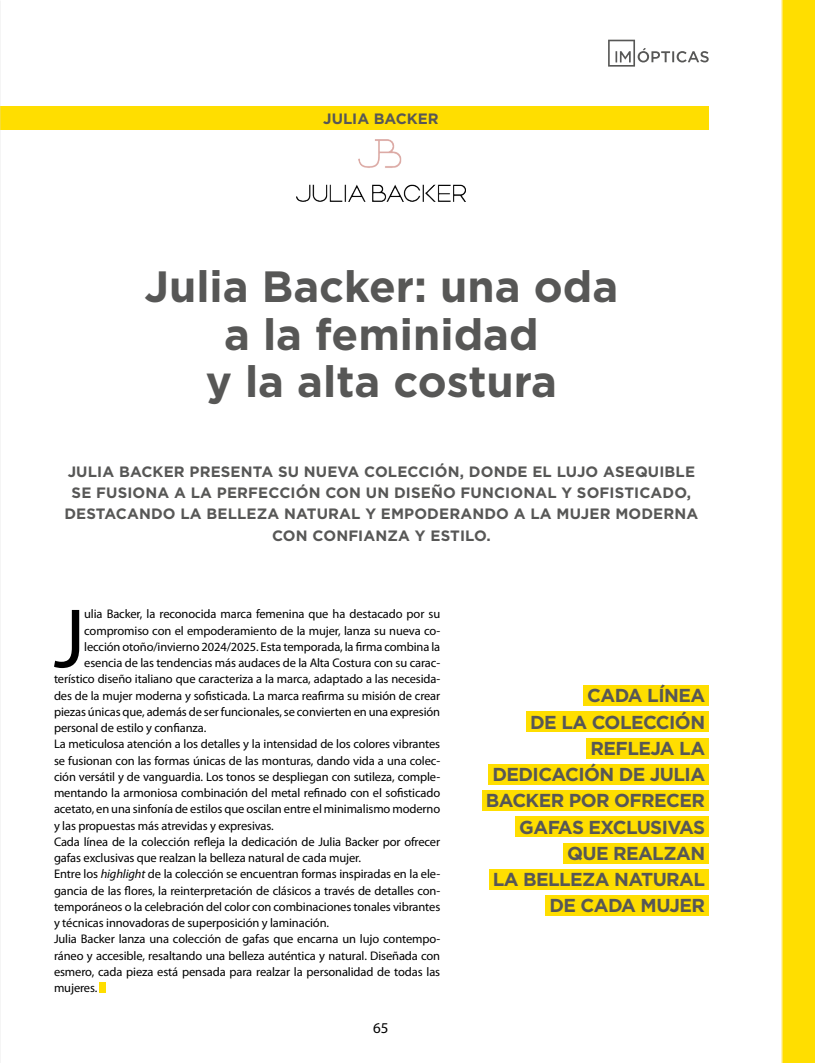
<style>
.page{position:relative;width:815px;height:1063px;background:#fff}
.page>*{position:absolute;margin:0;border:0;box-sizing:border-box;transform-origin:0 0}
.t1{font:84.88px "Myriad Pro";color:#000}
.t2{font:700 43.75px/47.5px "Gotham";color:#575756;text-align:center}
.t3{font:700 18.75px/26.2px "Gotham";letter-spacing:-.03em;color:#575756;text-align:right}
.t4{font:700 15px/21.2px "Gotham";letter-spacing:.01em;color:#575756;text-align:center}
.t5{font:15px "Myriad Pro";color:#000}
.t6{font:12.5px "Myriad Pro";letter-spacing:-.01em;color:#000}
.s1{font-style:italic}
</style>
<div class="page">
<svg style="left:608px;top:40px;width:101px;height:27px"></svg>
<div style="left:781px;top:0;width:34px;height:1063px;background:#ffde00"></div>
<div style="left:0;top:106px;width:708px;height:24px;background:#ffde00"></div>
<img style="left:296px;top:140px;width:170px;height:62px">
<img style="left:0;top:0;width:1px;height:1063px">
<div style="left:100px;top:982px;width:6px;height:10px;background:#ffde00"></div>
<div style="left:583px;top:685px;width:126px;height:21px;background:#ffde00"></div>
<div style="left:526px;top:711px;width:183px;height:21px;background:#ffde00"></div>
<div style="left:587px;top:738px;width:122px;height:20px;background:#ffde00"></div>
<div style="left:488px;top:764px;width:221px;height:21px;background:#ffde00"></div>
<div style="left:482px;top:790px;width:227px;height:21px;background:#ffde00"></div>
<div style="left:515px;top:816px;width:194px;height:21px;background:#ffde00"></div>
<div style="left:563px;top:843px;width:146px;height:20px;background:#ffde00"></div>
<div style="left:489px;top:869px;width:220px;height:21px;background:#ffde00"></div>
<div style="left:545px;top:895px;width:164px;height:21px;background:#ffde00"></div>
<p class="t4" style="left:323px;top:107px;width:117px">JULIA BACKER</p>
<h2 class="t2" style="left:144px;top:262px;width:475px">Julia Backer: una oda a la feminidad<br>y la alta costura</h2>
<p class="t4" style="left:64px;top:460px;width:635px">JULIA BACKER PRESENTA SU NUEVA COLECCIÓN, DONDE EL LUJO ASEQUIBLE SE FUSIONA A LA PERFECCIÓN CON UN DISEÑO FUNCIONAL Y SOFISTICADO, DESTACANDO LA BELLEZA NATURAL Y EMPODERANDO A LA MUJER MODERNA CON CONFIANZA Y ESTILO.</p>
<h1 class="t1" style="left:54px;top:586px;width:33px">J</h1>
<p class="t6" style="left:84px;top:606px;width:357px">ulia Backer, la reconocida marca femenina que ha destacado por su</p>
<p class="t6" style="left:84px;top:623px;width:358px">compromiso con el empoderamiento de la mujer, lanza su nueva co-</p>
<p class="t6" style="left:84px;top:639px;width:358px">lección otoño/invierno 2024/2025. Esta temporada, la firma combina la</p>
<p class="t6" style="left:84px;top:655px;width:358px">esencia de las tendencias más audaces de la Alta Costura con su carac-</p>
<p class="t6" style="left:54px;top:671px;width:388px">terístico diseño italiano que caracteriza a la marca, adaptado a las necesida-</p>
<p class="t6" style="left:54px;top:688px;width:388px">des de la mujer moderna y sofisticada. La marca reafirma su misión de crear</p>
<p class="t6" style="left:54px;top:704px;width:388px">piezas únicas que, además de ser funcionales, se convierten en una expresión</p>
<p class="t6" style="left:54px;top:720px;width:154px">personal de estilo y confianza.</p>
<p class="t6" style="left:54px;top:736px;width:388px">La meticulosa atención a los detalles y la intensidad de los colores vibrantes</p>
<p class="t6" style="left:54px;top:753px;width:388px">se fusionan con las formas únicas de las monturas, dando vida a una colec-</p>
<p class="t6" style="left:54px;top:769px;width:388px">ción versátil y de vanguardia. Los tonos se despliegan con sutileza, comple-</p>
<p class="t6" style="left:54px;top:785px;width:388px">mentando la armoniosa combinación del metal refinado con el sofisticado</p>
<p class="t6" style="left:54px;top:801px;width:388px">acetato, en una sinfonía de estilos que oscilan entre el minimalismo moderno</p>
<p class="t6" style="left:54px;top:818px;width:221px">y las propuestas más atrevidas y expresivas.</p>
<p class="t6" style="left:54px;top:834px;width:388px">Cada línea de la colección refleja la dedicación de Julia Backer por ofrecer</p>
<p class="t6" style="left:54px;top:850px;width:309px">gafas exclusivas que realzan la belleza natural de cada mujer.</p>
<p class="t6" style="left:54px;top:866px;width:388px">Entre los <span class="s1">highlight</span> de la colección se encuentran formas inspiradas en la ele-</p>
<p class="t6" style="left:54px;top:883px;width:388px">gancia de las flores, la reinterpretación de clásicos a través de detalles con-</p>
<p class="t6" style="left:54px;top:899px;width:388px">temporáneos o la celebración del color con combinaciones tonales vibrantes</p>
<p class="t6" style="left:54px;top:915px;width:277px">y técnicas innovadoras de superposición y laminación.</p>
<p class="t6" style="left:54px;top:931px;width:388px">Julia Backer lanza una colección de gafas que encarna un lujo contempo-</p>
<p class="t6" style="left:54px;top:948px;width:388px">ráneo y accesible, resaltando una belleza auténtica y natural. Diseñada con</p>
<p class="t6" style="left:54px;top:964px;width:388px">esmero, cada pieza está pensada para realzar la personalidad de todas las</p>
<p class="t6" style="left:54px;top:980px;width:45px">mujeres.</p>
<p class="t5" style="left:373px;top:1019px;width:17px">65</p>
<h3 class="t3" style="left:486px;top:682px;width:221px">CADA LÍNEA<br>DE LA COLECCIÓN<br>REFLEJA LA<br>DEDICACIÓN DE JULIA<br>BACKER POR OFRECER<br>GAFAS EXCLUSIVAS<br>QUE REALZAN<br>LA BELLEZA NATURAL<br>DE CADA MUJER</h3>
</div>
